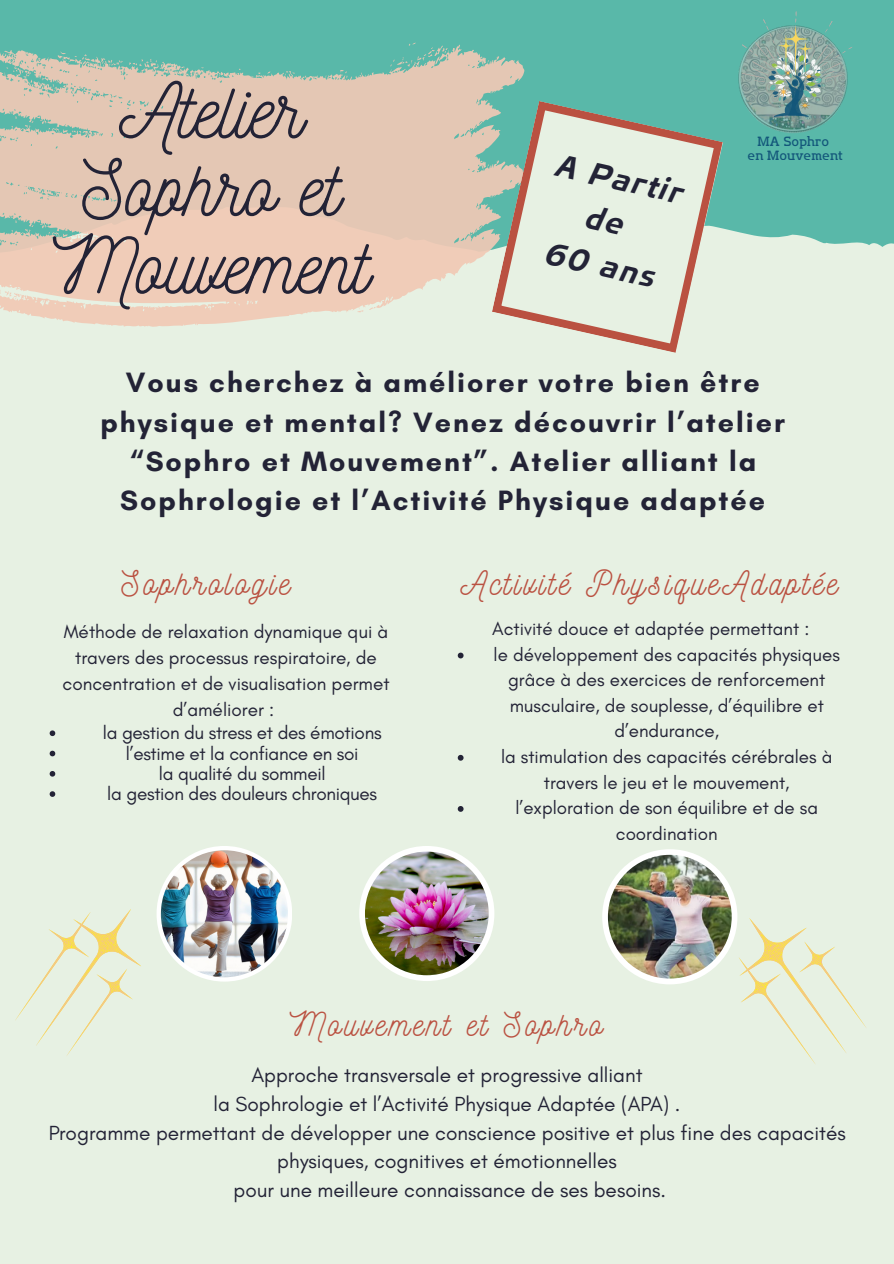
<style>
.page{position:relative;width:894px;height:1264px;background:#fff}
.page>*{position:absolute;margin:0;border:0;box-sizing:border-box;transform-origin:0 0}
.t1{font:78px/77.7px "Nickainley";color:#232336;text-align:center}
.t2{font:33.75px "Nickainley";letter-spacing:.1em;color:#ba5141}
.t3{font:33px "Nickainley";letter-spacing:.1em;color:#ba5141}
.t4{font:31.5px/44px "Flatory Sans 700 It";color:#232336;text-align:center}
.t5{font:700 28.5px/39.5px "Glacial Indifference";letter-spacing:.07em;color:#232336;text-align:center}
.t6{font:20.85px/28.7px "Glacial Indifference";color:#232336;text-align:center}
.t7{font:18.9px/26px "Glacial Indifference";color:#232336;text-align:center}
.t8{font:18.75px "Glacial Indifference";color:#232336}
.t9{font:13.35px/13.4px "Flatory Slab 400";letter-spacing:.01em;color:#13577a;text-align:center}
</style>
<div class="page">
<div style="left:0;top:0;width:893px;height:1263px;background:#e7f1e3"></div>
<div style="left:0;top:0;width:893px;height:253px;background:#59b8a9"></div>
<svg style="left:0;top:42px;width:524px;height:285px;fill:#e4c7b4"></svg>
<svg style="left:0;top:289px;width:21px;height:9px"></svg>
<svg style="left:29px;top:221px;width:4px;height:6px"></svg>
<svg style="left:63px;top:233px;width:13px;height:5px"></svg>
<svg style="left:357px;top:310px;width:6px;height:2px"></svg>
<svg style="left:359px;top:846px;width:135px;height:135px"></svg>
<img style="left:365px;top:851px;width:123px;height:124px">
<svg style="left:156px;top:846px;width:136px;height:135px"></svg>
<img style="left:161px;top:850px;width:127px;height:127px">
<svg style="left:602px;top:849px;width:135px;height:135px"></svg>
<img style="left:607px;top:854px;width:124px;height:124px">
<svg style="left:15px;top:909px;width:126px;height:146px"></svg>
<svg style="left:723px;top:917px;width:143px;height:147px"></svg>
<svg style="left:50px;top:730px;width:5px;height:6px"></svg>
<svg style="left:50px;top:750px;width:5px;height:6px"></svg>
<svg style="left:50px;top:771px;width:5px;height:5px"></svg>
<svg style="left:50px;top:791px;width:5px;height:5px"></svg>
<svg style="left:457px;top:652px;width:6px;height:6px"></svg>
<svg style="left:457px;top:755px;width:6px;height:5px"></svg>
<svg style="left:457px;top:806px;width:6px;height:5px"></svg>
<svg style="left:492px;top:101px;width:230px;height:252px"></svg>
<img style="left:755px;top:117px;width:77px;height:16px">
<svg style="left:738px;top:11px;width:114px;height:106px"></svg>
<h1 class="t1" style="left:53px;top:68px;width:318px">Atelier<br>Sophro et<br>Mouvement</h1>
<h3 class="t4" style="left:560px;top:143px;width:130px;rotate:13deg">A Partir de<br>60 ans</h3>
<p class="t9" style="left:747px;top:135px;width:97px">MA Sophro<br>en Mouvement</p>
<h3 class="t5" style="left:100px;top:362px;width:686px">Vous cherchez à améliorer votre bien être physique et mental? Venez découvrir l’atelier “Sophro et Mouvement”. Atelier alliant la Sophrologie et l’Activité Physique adaptée</h3>
<h2 class="t2" style="left:121px;top:561px;width:170px">Sophrologie</h2>
<h2 class="t2" style="left:460px;top:561px;width:378px">Activité PhysiqueAdaptée</h2>
<p class="t7" style="left:62px;top:618px;width:328px">Méthode de relaxation dynamique qui à travers des processus respiratoire, de concentration et de visualisation permet d’améliorer :</p>
<p class="t7" style="left:103px;top:722px;width:280px;line-height:20.2px">la gestion du stress et des émotions l’estime et la confiance en soi<br>la qualité du sommeil<br>la gestion des douleurs chroniques</p>
<p class="t8" style="left:492px;top:617px;width:318px">Activité douce et adaptée permettant :</p>
<p class="t8" style="left:493px;top:643px;width:348px">le développement des capacités physiques</p>
<p class="t8" style="left:508px;top:668px;width:318px">grâce à des exercices de renforcement</p>
<p class="t8" style="left:509px;top:694px;width:315px">musculaire, de souplesse, d’équilibre et</p>
<p class="t8" style="left:614px;top:719px;width:106px">d’endurance,</p>
<p class="t8" style="left:501px;top:745px;width:333px">la stimulation des capacités cérébrales à</p>
<p class="t8" style="left:543px;top:770px;width:247px">travers le jeu et le mouvement,</p>
<p class="t8" style="left:515px;top:796px;width:304px">l’exploration de son équilibre et de sa</p>
<p class="t8" style="left:615px;top:821px;width:103px">coordination</p>
<h3 class="t3" style="left:290px;top:1003px;width:314px">Mouvement et Sophro</h3>
<p class="t6" style="left:48px;top:1060px;width:799px">Approche transversale et progressive alliant<br>la Sophrologie et l’Activité Physique Adaptée (APA) .<br>Programme permettant de développer une conscience positive et plus fine des capacités physiques, cognitives et émotionnelles<br>pour une meilleure connaissance de ses besoins.</p>
</div>
